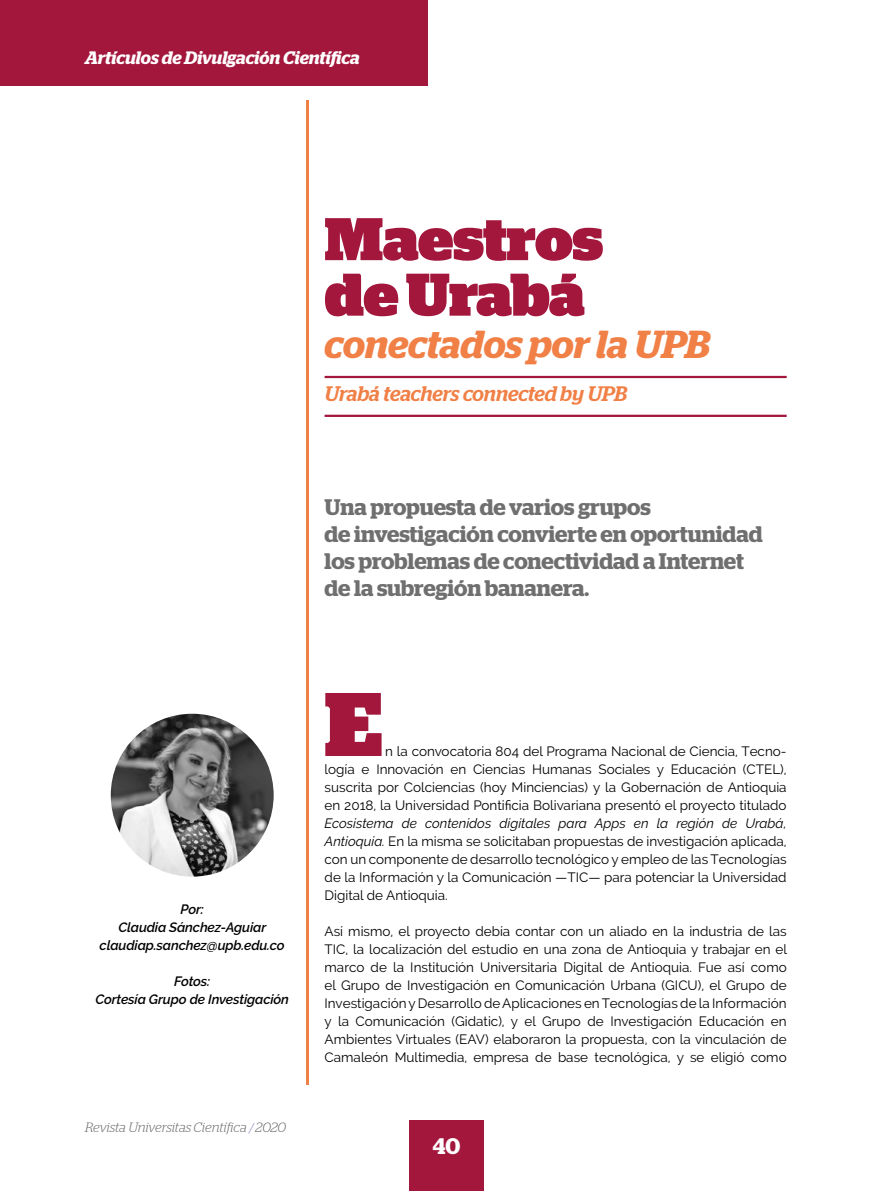
<style>
.page{position:relative;width:893px;height:1191px;background:#fff}
.page>*{position:absolute;margin:0;border:0;box-sizing:border-box;transform-origin:0 0}
.t1{font:900 90px "Stag";color:#a3173d}
.t2{font:900 60px/55.5px "Stag";letter-spacing:-.01em;color:#a3173d}
.t3{font:italic 600 39px "Stag";letter-spacing:-.005em;color:#f08046}
.t4{font:600 22.5px/27px "Stag";letter-spacing:-.005em;color:#706f6f}
.t5{font:600 22.5px "Stag";color:#fff}
.t6{font:italic 500 21px "Stag";color:#f08046}
.t7{font:italic 600 18px "Stag";letter-spacing:-.005em;color:#fff}
.t8{font:13.5px/18px "Raleway";color:#000;text-align:justify}
.t9{font:italic 600 13.5px/18px "Raleway";letter-spacing:-.01em;color:#000;text-align:center}
.t10{font:italic 300 13.5px "Stag";letter-spacing:-.005em;color:#706f6f}
.s1{color:#8a8ac3}
.s2{font-style:italic}
</style>
<div class="page">
<div style="left:409px;top:1120px;width:75px;height:71px;background:#a3173d"></div>
<hr style="left:306px;top:100px;width:3px;height:984px;background:#f08046">
<img style="left:111px;top:713px;width:163px;height:163px;border-radius:81px">
<hr style="left:325px;top:376px;width:462px;height:2px;background:#a3173d">
<hr style="left:325px;top:415px;width:462px;height:2px;background:#a3173d">
<div style="left:0;top:0;width:427px;height:85px;background:#a3173d"></div>
<h3 class="t7" style="left:85px;top:47px;width:276px">Artículos de Divulgación Científica</h3>
<h2 class="t2" style="left:325px;top:212px;width:280px">Maestros de Urabá</h2>
<h3 class="t3" style="left:325px;top:321px;width:387px">conectados por la UPB</h3>
<h3 class="t6" style="left:325px;top:381px;width:304px">Urabá teachers connected by UPB</h3>
<h3 class="t4" style="left:325px;top:494px;width:440px">Una propuesta de varios grupos<br>de investigación convierte en oportunidad los problemas de conectividad a Internet de la subregión bananera.</h3>
<p class="t9" style="left:100px;top:900px;width:187px">Por:<br>Claudia Sánchez-Aguiar claudiap.sanchez@upb.edu.co</p>
<p class="t9" style="left:95px;top:972px;width:195px">Fotos:<br>Cortesía Grupo de Investigación</p>
<p class="t10" style="left:85px;top:1119px;width:202px">Revista Universitas Científica <span class="s1">/</span> 2020</p>
<h1 class="t1" style="left:325px;top:672px;width:60px">E</h1>
<p class="t8" style="left:325px;top:742px;width:464px;text-indent:61px">n la convocatoria 804 del Programa Nacional de Ciencia, Tecno&shy;logía e Innovación en Ciencias Humanas Sociales y Educación (CTEL), suscrita por Colciencias (hoy Minciencias) y la Gobernación de Antioquia en 2018, la Universidad Pontificia Bolivariana presentó el proyecto titulado</p>
<p class="t8" style="left:325px;top:814px;width:464px"><span class="s2">Ecosistema de contenidos digitales para Apps en la región de Urabá, Antioquia.</span> En la misma se solicitaban propuestas de investigación aplicada, con un componente de desarrollo tecnológico y empleo de las Tecnologías de la Información y la Comunicación —TIC— para potenciar la Universidad Digital de Antioquia.</p>
<p class="t8" style="left:325px;top:922px;width:464px">Así mismo, el proyecto debía contar con un aliado en la industria de las TIC, la localización del estudio en una zona de Antioquia y trabajar en el marco de la Institución Universitaria Digital de Antioquia. Fue así como el Grupo de Investigación en Comunicación Urbana (GICU), el Grupo de Investigación y Desarrollo de Aplicaciones en Tecnologías de la Información y la Comunicación (Gidatic), y el Grupo de Investigación Educación en Ambientes Virtuales (EAV) elaboraron la propuesta, con la vinculación de Camaleón Multimedia, empresa de base tecnológica, y se eligió como</p>
<h3 class="t5" style="left:433px;top:1132px;width:29px">40</h3>
</div>
